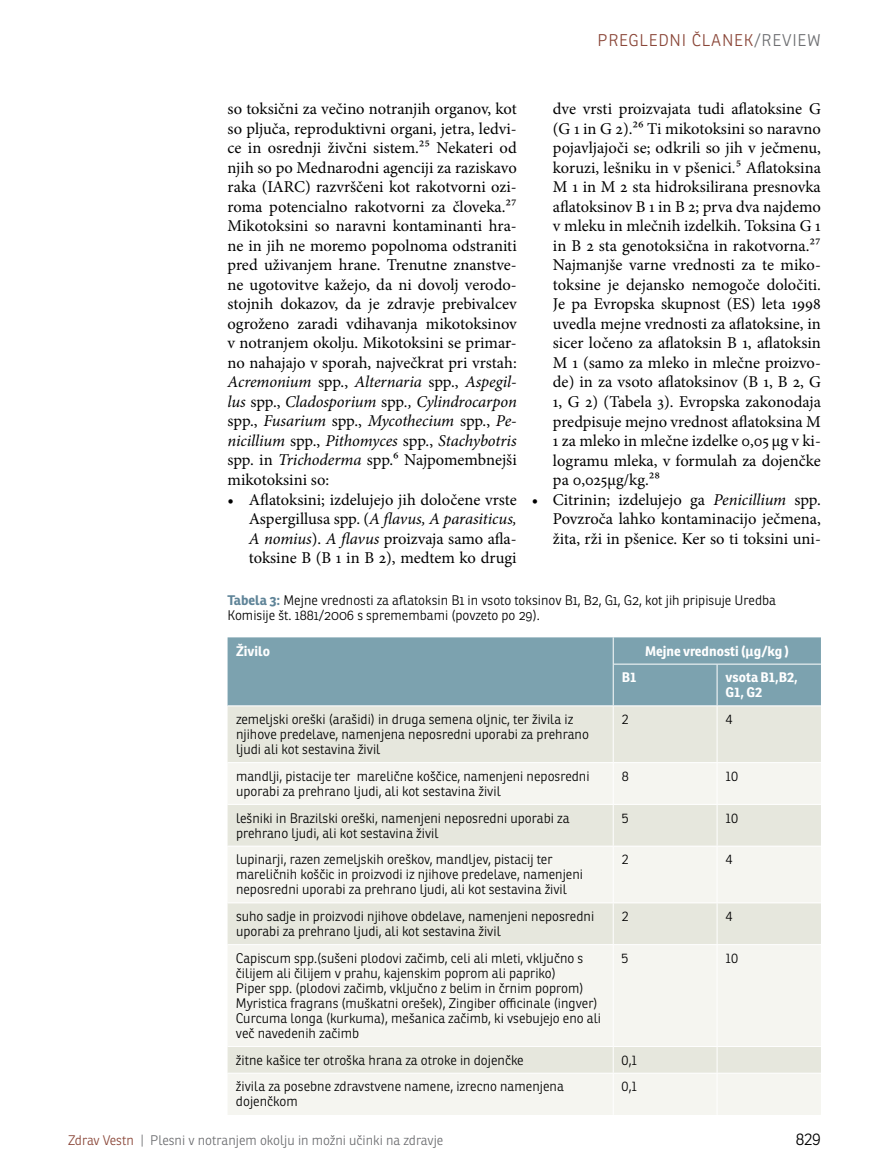
<style>
.page{position:relative;width:872px;height:1166px;background:#fff}
.page>*{position:absolute;margin:0;border:0;box-sizing:border-box;transform-origin:0 0}
.t1{font:16.5px/19.5px "Minion Pro";color:#000;text-align:justify}
.t2{font:300 16.5px "Ronnia";letter-spacing:.05em;color:#8a4638}
.t3{font:300 16.5px "Ronnia";color:#000}
.t4{font:300 13.5px/15px "Ronnia";color:#000}
.t5{font:300 13.5px "Ronnia";color:#6d6e71}
.t6{font:700 13.5px/15px "Ronnia";color:#fff}
.s1{color:#6d6e71}
.s2{font-style:italic}
.s3{font-weight:700;color:#5f8498}
.s4{color:#8a4638}
</style>
<div class="page">
<div style="left:227px;top:706px;width:594px;height:56px;background:#e6e7dd"></div>
<svg style="left:227px;top:763px;width:594px;height:351px;fill:#f5f5f0"></svg>
<div style="left:227px;top:637px;width:594px;height:68px;background:#7ca2af"></div>
<hr style="left:613px;top:664px;width:1px;height:41px;background:#fff">
<hr style="left:716px;top:664px;width:1px;height:41px;background:#fff">
<hr style="left:613px;top:706px;width:1px;height:56px;background:#fff">
<hr style="left:716px;top:706px;width:1px;height:56px;background:#fff">
<hr style="left:613px;top:762px;width:1px;height:41px;background:#fff">
<hr style="left:716px;top:762px;width:1px;height:41px;background:#fff">
<hr style="left:227px;top:803px;width:386px;height:1px;background:#fff">
<hr style="left:613px;top:803px;width:104px;height:1px;background:#fff">
<hr style="left:613px;top:804px;width:1px;height:41px;background:#fff">
<hr style="left:717px;top:803px;width:104px;height:1px;background:#fff">
<hr style="left:716px;top:804px;width:1px;height:41px;background:#fff">
<hr style="left:227px;top:845px;width:386px;height:1px;background:#fff">
<hr style="left:613px;top:845px;width:104px;height:1px;background:#fff">
<hr style="left:613px;top:846px;width:1px;height:56px;background:#fff">
<hr style="left:717px;top:845px;width:104px;height:1px;background:#fff">
<hr style="left:716px;top:846px;width:1px;height:56px;background:#fff">
<hr style="left:227px;top:902px;width:386px;height:1px;background:#fff">
<hr style="left:613px;top:902px;width:104px;height:1px;background:#fff">
<hr style="left:613px;top:903px;width:1px;height:40px;background:#fff">
<hr style="left:717px;top:902px;width:104px;height:1px;background:#fff">
<hr style="left:716px;top:903px;width:1px;height:40px;background:#fff">
<hr style="left:227px;top:943px;width:386px;height:1px;background:#fff">
<hr style="left:613px;top:943px;width:104px;height:1px;background:#fff">
<hr style="left:613px;top:944px;width:1px;height:101px;background:#fff">
<hr style="left:717px;top:943px;width:104px;height:1px;background:#fff">
<hr style="left:716px;top:944px;width:1px;height:101px;background:#fff">
<hr style="left:227px;top:1045px;width:386px;height:1px;background:#fff">
<hr style="left:613px;top:1045px;width:104px;height:1px;background:#fff">
<svg style="left:613px;top:1046px;width:1px;height:26px"></svg>
<hr style="left:717px;top:1045px;width:104px;height:1px;background:#fff">
<svg style="left:716px;top:1046px;width:1px;height:26px"></svg>
<hr style="left:227px;top:1072px;width:386px;height:1px;background:#fff">
<hr style="left:613px;top:1072px;width:104px;height:1px;background:#fff">
<hr style="left:613px;top:1073px;width:1px;height:41px;background:#fff">
<hr style="left:717px;top:1072px;width:104px;height:1px;background:#fff">
<hr style="left:716px;top:1073px;width:1px;height:41px;background:#fff">
<hr style="left:613px;top:663px;width:104px;height:1px;background:#fff">
<hr style="left:717px;top:663px;width:104px;height:1px;background:#fff">
<p class="t2" style="left:597px;top:30px;width:225px">Pregledni članek<span class="s1">/Review</span></p>
<p class="t1" style="left:227px;top:99px;width:291px">so toksični za večino notranjih organov, kot so pljuča, reproduktivni organi, jetra, ledvi&shy;ce in osrednji živčni sistem.25 Nekateri od njih so po Mednarodni agenciji za raziskavo raka (IARC) razvrščeni kot rakotvorni ozi&shy;roma potencialno rakotvorni za človeka.27<br>Mikotoksini so naravni kontaminanti hra&shy;ne in jih ne moremo popolnoma odstraniti pred uživanjem hrane. Trenutne znanstve&shy;ne ugotovitve kažejo, da ni dovolj verodo&shy;stojnih dokazov, da je zdravje prebivalcev ogroženo zaradi vdihavanja mikotoksinov v notranjem okolju. Mikotoksini se primar&shy;no nahajajo v sporah, največkrat pri vrstah:<br><span class="s2">Acremonium</span> spp., <span class="s2">Alternaria</span> spp., <span class="s2">Aspegil&shy;lus</span> spp., <span class="s2">Cladosporium</span> spp<span class="s2">., Cylindrocarpon </span>spp., <span class="s2">Fusarium</span> spp., <span class="s2">Mycothecium</span> spp., <span class="s2">Pe&shy;nicillium</span> spp., <span class="s2">Pithomyces</span> spp., <span class="s2">Stachybotris </span>spp. in <span class="s2">Trichoderma</span> spp.6 Najpomembnejši mikotoksini so:</p>
<p class="t1" style="left:249px;top:489px;width:269px;text-indent:-21px">• Aflatoksini; izdelujejo jih določene vrste Aspergillusa spp. (<span class="s2">A flavus, A parasiticus, A nomius</span>). <span class="s2">A flavus</span> proizvaja samo afla&shy;toksine B (B 1 in B 2), medtem ko drugi</p>
<p class="t1" style="left:553px;top:99px;width:269px">dve vrsti proizvajata tudi aflatoksine G (G 1 in G 2).26 Ti mikotoksini so naravno pojavljajoči se; odkrili so jih v ječmenu, koruzi, lešniku in v pšenici.5 Aflatoksina M 1 in M 2 sta hidroksilirana presnovka aflatoksinov B 1 in B 2; prva dva najdemo v mleku in mlečnih izdelkih. Toksina G 1 in B 2 sta genotoksična in rakotvorna.27<br>Najmanjše varne vrednosti za te miko&shy;toksine je dejansko nemogoče določiti.<br>Je pa Evropska skupnost (ES) leta 1998 uvedla mejne vrednosti za aflatoksine, in sicer ločeno za aflatoksin B 1, aflatoksin M 1 (samo za mleko in mlečne proizvo&shy;de) in za vsoto aflatoksinov (B 1, B 2, G 1, G 2) (Tabela 3). Evropska zakonodaja predpisuje mejno vrednost aflatoksina M 1 za mleko in mlečne izdelke 0,05 µg v ki&shy;logramu mleka, v formulah za dojenčke pa 0,025µg/kg.28</p>
<p class="t1" style="left:553px;top:489px;width:269px;text-indent:-21px">• Citrinin; izdelujejo ga <span class="s2">Penicillium</span> spp.<br>Povzroča lahko kontaminacijo ječmena, žita, rži in pšenice. Ker so ti toksini uni-</p>
<p class="t4" style="left:227px;top:593px;width:550px"><span class="s3">Tabela 3:</span> Mejne vrednosti za aflatoksin B1 in vsoto toksinov B1, B2, G1, G2, kot jih pripisuje Uredba<br>Komisije št. 1881/2006 s spremembami (povzeto po 29).</p>
<p class="t6" style="left:236px;top:643px;width:35px">Živilo</p>
<p class="t6" style="left:645px;top:643px;width:145px">Mejne vrednosti (µg/kg )</p>
<p class="t6" style="left:621px;top:669px;width:16px">B1</p>
<p class="t6" style="left:725px;top:669px;width:74px">vsota B1,B2,<br>G1, G2</p>
<p class="t4" style="left:236px;top:711px;width:354px">zemeljski oreški (arašidi) in druga semena oljnic, ter živila iz njihove predelave, namenjena neposredni uporabi za prehrano ljudi ali kot sestavina živil</p>
<p class="t4" style="left:621px;top:711px;width:8px">2</p>
<p class="t4" style="left:725px;top:711px;width:9px">4</p>
<p class="t4" style="left:236px;top:768px;width:355px">mandlji, pistacije ter marelične koščice, namenjeni neposredni uporabi za prehrano ljudi, ali kot sestavina živil</p>
<p class="t4" style="left:621px;top:768px;width:9px">8</p>
<p class="t4" style="left:725px;top:768px;width:14px">10</p>
<p class="t4" style="left:236px;top:810px;width:335px">lešniki in Brazilski oreški, namenjeni neposredni uporabi za prehrano ljudi, ali kot sestavina živil</p>
<p class="t4" style="left:621px;top:810px;width:8px">5</p>
<p class="t4" style="left:725px;top:810px;width:14px">10</p>
<p class="t4" style="left:236px;top:851px;width:348px">lupinarji, razen zemeljskih oreškov, mandljev, pistacij ter mareličnih koščic in proizvodi iz njihove predelave, namenjeni neposredni uporabi za prehrano ljudi, ali kot sestavina živil</p>
<p class="t4" style="left:621px;top:851px;width:8px">2</p>
<p class="t4" style="left:725px;top:851px;width:9px">4</p>
<p class="t4" style="left:236px;top:908px;width:360px">suho sadje in proizvodi njihove obdelave, namenjeni neposredni uporabi za prehrano ljudi, ali kot sestavina živil</p>
<p class="t4" style="left:621px;top:908px;width:8px">2</p>
<p class="t4" style="left:725px;top:908px;width:9px">4</p>
<p class="t4" style="left:236px;top:950px;width:366px">Capiscum spp.(sušeni plodovi začimb, celi ali mleti, vključno s čilijem ali čilijem v prahu, kajenskim poprom ali papriko)<br>Piper spp. (plodovi začimb, vključno z belim in črnim poprom)<br>Myristica fragrans (muškatni orešek), Zingiber officinale (ingver)<br>Curcuma longa (kurkuma), mešanica začimb, ki vsebujejo eno ali več navedenih začimb</p>
<p class="t4" style="left:621px;top:950px;width:8px">5</p>
<p class="t4" style="left:725px;top:950px;width:14px">10</p>
<p class="t4" style="left:236px;top:1051px;width:289px">žitne kašice ter otroška hrana za otroke in dojenčke</p>
<p class="t4" style="left:621px;top:1051px;width:17px">0,1</p>
<p class="t4" style="left:236px;top:1078px;width:329px">živila za posebne zdravstvene namene, izrecno namenjena dojenčkom</p>
<p class="t4" style="left:621px;top:1078px;width:17px">0,1</p>
<p class="t5" style="left:68px;top:1131px;width:377px"><span class="s4">Zdrav Vestn</span> | Plesni v notranjem okolju in možni učinki na zdravje</p>
<p class="t3" style="left:796px;top:1128px;width:26px">829</p>
</div>
